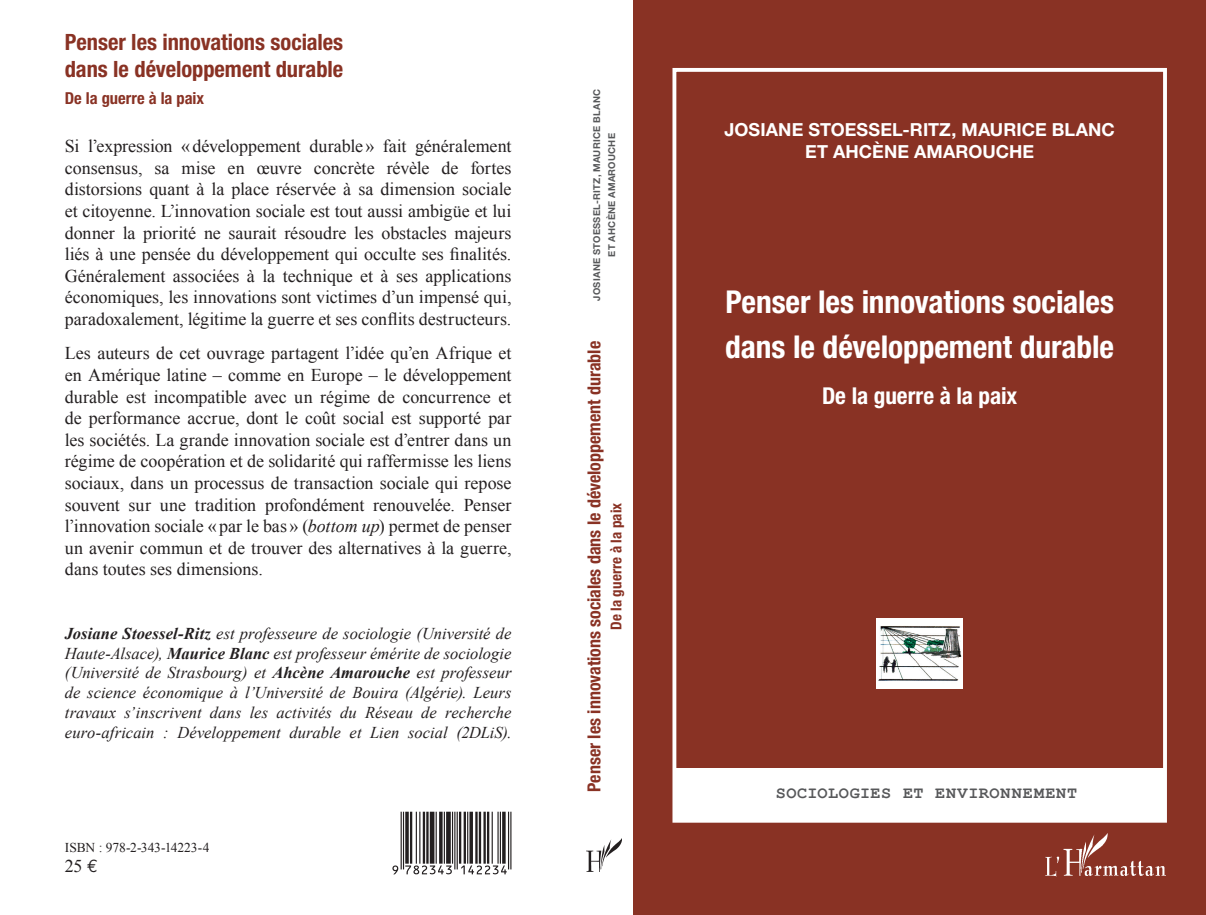
<style>
.page{position:relative;width:1206px;height:915px;background:#fff}
.page>*{position:absolute;margin:0;border:0;box-sizing:border-box;transform-origin:0 0}
.t1{font:700 condensed 31.5px/45px "Helvetica Neue";letter-spacing:-.005em;color:#fff}
.t2{font:700 condensed 23.25px "Helvetica Neue";letter-spacing:-.005em;color:#fff}
.t3{font:700 condensed 22.5px/27px "Helvetica Neue";color:#893224}
.t4{font:18px/21.6px "Times New Roman";color:#231f20;text-align:justify}
.t5{font:700 condensed 18px "Helvetica Neue";color:#893224}
.t6{font:700 18px/21.6px "Helvetica Neue";letter-spacing:.005em;color:#fff;text-align:center}
.t7{font:700 16.8px "Courier New";letter-spacing:.045em;color:#57585a}
.t8{font:italic 16.5px/19.8px "Times New Roman";color:#231f20;text-align:justify}
.t9{font:700 condensed 16.5px "Helvetica Neue";color:#893224}
.t10{font:700 condensed 15px "Helvetica Neue";letter-spacing:.005em;color:#893224}
.t11{font:13.5px "Times New Roman";letter-spacing:-.01em;color:#231f20}
.t12{font:700 9.45px/15px "Helvetica Neue";letter-spacing:.03em;color:#57585a;text-align:center}
.s1{font-style:italic}
.s2{font-weight:700}
.s3{font-style:inherit}
.s4{font-family:"Euro Mono"}
</style>
<div class="page">
<div style="left:633px;top:0;width:573px;height:915px;background:#893224"></div>
<div style="left:672px;top:68px;width:495px;height:755px;border:4px solid #fff"></div>
<div style="left:675px;top:769px;width:489px;height:51px;background:#fff"></div>
<img style="left:1045px;top:833px;width:121px;height:43px">
<img style="left:586px;top:838px;width:36px;height:34px">
<img style="left:877px;top:619px;width:85px;height:70px">
<svg style="left:392px;top:812px;width:119px;height:62px"></svg>
<p class="t3" style="left:65px;top:29px;width:280px">Penser les innovations sociales dans le développement durable</p>
<p class="t9" style="left:65px;top:89px;width:141px">De la guerre à la paix</p>
<p class="t4" style="left:65px;top:135px;width:448px">Si l’expression « développement durable » fait généralement consensus, sa mise en œuvre concrète révèle de fortes distorsions quant à la place réservée à sa dimension sociale et citoyenne. L’innovation sociale est tout aussi ambigüe et lui donner la priorité ne saurait résoudre les obstacles majeurs liés à une pensée du développement qui occulte ses finalités.<br>Généralement associées à la technique et à ses applications économiques, les innovations sont victimes d’un impensé qui, paradoxalement, légitime la guerre et ses conflits destructeurs.</p>
<p class="t4" style="left:65px;top:342px;width:448px">Les auteurs de cet ouvrage partagent l’idée qu’en Afrique et en Amérique latine ‒ comme en Europe ‒ le développement durable est incompatible avec un régime de concurrence et de performance accrue, dont le coût social est supporté par les sociétés. La grande innovation sociale est d’entrer dans un régime de coopération et de solidarité qui raffermisse les liens sociaux, dans un processus de transaction sociale qui repose souvent sur une tradition profondément renouvelée. Penser l’innovation sociale « par le bas » (<span class="s1">bottom up</span>) permet de penser un avenir commun et de trouver des alternatives à la guerre, dans toutes ses dimensions.</p>
<p class="t8" style="left:65px;top:623px;width:448px"><span class="s2">Josiane Stoessel-Ritz</span> est professeure de sociologie (Université de Haute-Alsace), <span class="s2">Maurice Blanc</span> est professeur émérite de sociologie (Université de Strasbourg) et <span class="s2">Ahcène Amarouche</span> est professeur de science économique à l’Université de Bouira (Algérie). Leurs travaux s’inscrivent dans les activités du Réseau de recherche euro-africain : Développement durable et Lien social (2DLiS).</p>
<p class="t11" style="left:65px;top:838px;width:146px"><span class="s3">ISBN</span> : 978-2-343-14223-4</p>
<p class="t4" style="left:65px;top:854px;width:35px">25 <span class="s4">€</span></p>
<p class="t12" style="left:589px;top:301px;width:213px;rotate:-90deg">JOSIANE STOESSEL-RITZ, MAURICE BLANC<br>ET AHCÈNE AMAROUCHE</p>
<p class="t5" style="left:583px;top:792px;width:452px;rotate:-90deg">Penser les innovations sociales dans le développement durable</p>
<p class="t10" style="left:607px;top:630px;width:129px;rotate:-90deg">De la guerre à la paix</p>
<p class="t6" style="left:725px;top:118px;width:392px">JOSIANE STOESSEL-RITZ, MAURICE BLANC<br>ET AHCÈNE AMAROUCHE</p>
<p class="t1" style="left:725px;top:278px;width:390px">Penser les innovations sociales dans le développement durable</p>
<p class="t2" style="left:822px;top:382px;width:197px">De la guerre à la paix</p>
<p class="t7" style="left:776px;top:782px;width:303px">SOCIOLOGIES ET ENVIRONNEMENT</p>
</div>
